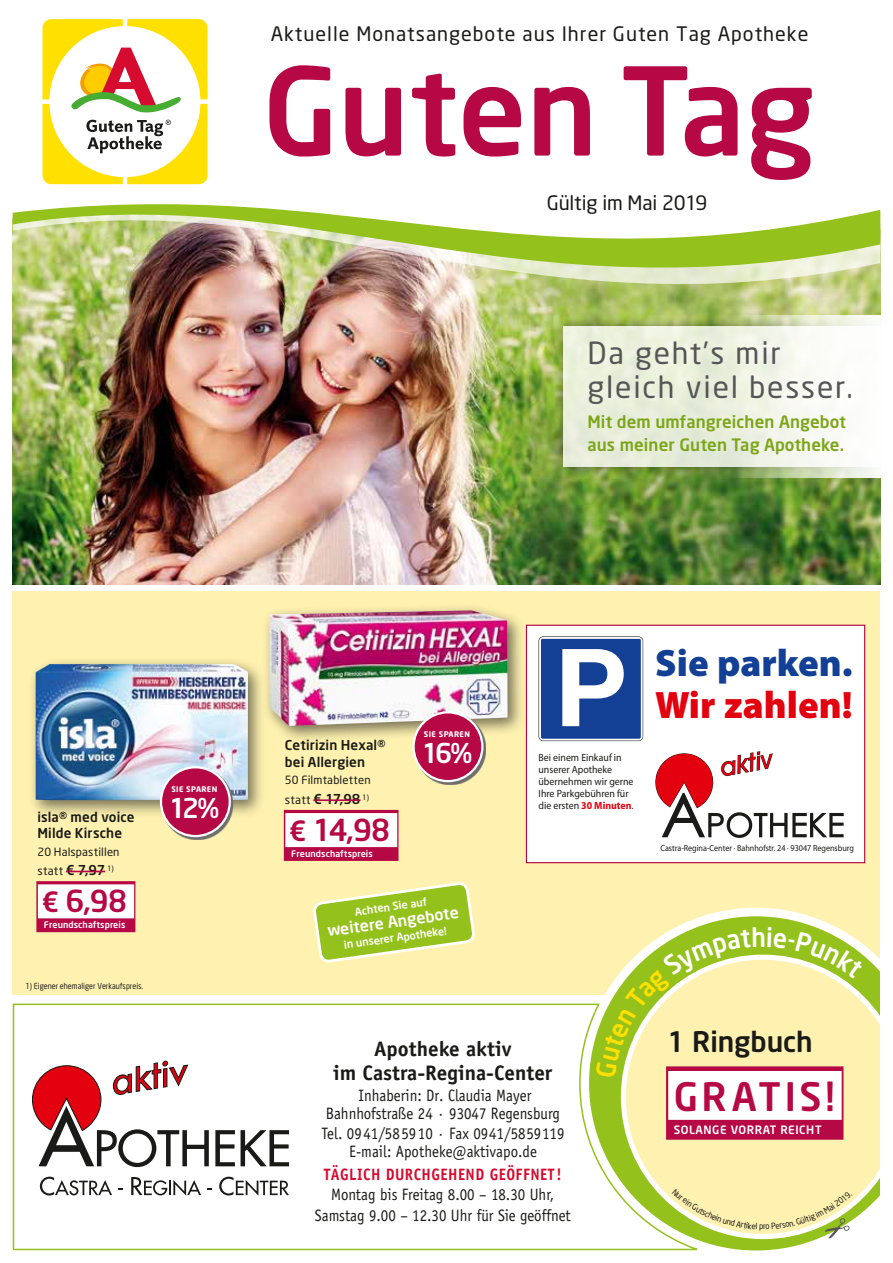
<style>
.page{position:relative;width:893px;height:1263px;background:#fff}
.page>*{position:absolute;margin:0;border:0;box-sizing:border-box;transform-origin:0 0}
.t1{font:500 120.15px "Neo Sans";letter-spacing:-.005em;color:#b60844}
.t2{font:700 108px "Helvetica Neue";color:#fff}
.t3{font:500 38.85px "Neo Sans";letter-spacing:.09em;color:#b60844}
.t4{font:900 38.4px "Myriad Pro";color:#134094}
.t5{font:900 38.4px "Myriad Pro";color:#e3000f}
.t6{font:30px/33.8px "Neo Sans";letter-spacing:.06em;color:#565656}
.t7{font:500 30px "Neo Sans";color:#b60844}
.t8{font:500 28.05px "Neo Sans";letter-spacing:-.005em;color:#1a1a18}
.t9{font:500 27px "Neo Sans";color:#fff}
.t10{font:700 21px/24px "Officina Sans";color:#1a1a18;text-align:center}
.t11{font:19.65px "Neo Sans";letter-spacing:.05em;color:#1a1a18}
.t12{font:19.65px "Neo Sans";letter-spacing:-.01em;color:#1a1a18}
.t13{font:500 16.95px/22.5px "Neo Sans";letter-spacing:.005em;color:#7da519}
.t14{font:16.5px/17.9px "Officina Sans";color:#1a1a18;text-align:center;scale:.91 1}
.t15{font:700 16.5px "Officina Sans";letter-spacing:.03em;color:#d50c2f;scale:.91 1}
.t16{font:500 15.75px "Neo Sans";color:#fff}
.t17{font:500 13.5px/16.5px "Neo Sans";letter-spacing:.01em;color:#1a1a18}
.t18{font:11.55px "Neo Sans";letter-spacing:.025em;color:#1a1a18}
.t19{font:500 11.4px "Neo Sans";letter-spacing:.05em;color:#fff}
.t20{font:11.25px "Neo Sans";letter-spacing:.015em;color:#1a1a18}
.t21{font:500 10.65px "Neo Sans";color:#fff}
.t22{font:10.5px/12px "Myriad Pro";color:#1a1a18;scale:.94 1}
.t23{font:500 9px "Neo Sans";letter-spacing:.01em;color:#fff}
.t24{font:8.85px "Myriad Pro";color:#1a1a18;scale:.91 1}
.t25{font:8.25px "Neo Sans";color:#1a1a18;scale:.88 1}
.t26{font:700 7.65px "Neo Sans";letter-spacing:.05em;color:#fff}
.s1{font-weight:500;font-size:13.5px}
.s2{font-size:27.6px}
.s3{font-weight:400;font-size:11.55px}
.s4{font-weight:700;color:#e3000f}
</style>
<div class="page">
<img style="left:13px;top:322px;width:867px;height:263px">
<div style="left:13px;top:591px;width:867px;height:404px;background:#fff2b0"></div>
<img style="left:13px;top:173px;width:867px;height:149px">
<svg style="left:43px;top:19px;width:165px;height:165px"></svg>
<svg style="left:677px;top:908px;width:198px;height:343px"></svg>
<svg style="left:706px;top:954px;width:174px;height:285px;background:#f6eeab"></svg>
<div style="left:553px;top:317px;width:340px;height:159px;background:#1a1a18;opacity:.6"></div>
<div style="left:563px;top:326px;width:330px;height:141px;background:#e9eeda"></div>
<svg style="left:727px;top:315px;width:166px;height:162px;fill:#f7f9f2"></svg>
<svg style="left:12px;top:1003px;width:694px;height:248px"></svg>
<div style="left:262px;top:603px;width:263px;height:140px;background:#1a1a18;opacity:.6"></div>
<img style="left:269px;top:610px;width:239px;height:116px">
<div style="left:284px;top:810px;width:114px;height:51px;background:#b60844"></div>
<div style="left:285px;top:813px;width:112px;height:34px;background:#fff"></div>
<hr style="left:313px;top:799px;width:47px;height:2px;background:#b60844">
<svg style="left:415px;top:713px;width:71px;height:71px"></svg>
<div style="left:414px;top:712px;width:68px;height:69px;background:#b60844;border-radius:50%"></div>
<div style="left:412px;top:711px;width:71px;height:71px;border:2px solid #fff;border-radius:50%"></div>
<div style="left:29px;top:657px;width:237px;height:161px;background:#1a1a18;opacity:.6"></div>
<img style="left:35px;top:664px;width:213px;height:136px">
<div style="left:36px;top:881px;width:99px;height:51px;background:#b60844"></div>
<div style="left:38px;top:884px;width:96px;height:34px;background:#fff"></div>
<hr style="left:66px;top:871px;width:39px;height:1px;background:#b60844">
<svg style="left:162px;top:768px;width:71px;height:71px"></svg>
<div style="left:161px;top:767px;width:69px;height:69px;background:#b60844;border-radius:50%"></div>
<div style="left:160px;top:766px;width:71px;height:71px;border:2px solid #fff;border-radius:50%"></div>
<svg style="left:314px;top:883px;width:160px;height:79px"></svg>
<div style="left:526px;top:625px;width:339px;height:238px;background:#fff"></div>
<svg style="left:538px;top:636px;width:105px;height:105px"></svg>
<div style="left:541px;top:639px;width:100px;height:100px;background:#134094;border-radius:2px"></div>
<svg style="left:655px;top:751px;width:189px;height:87px"></svg>
<div style="left:526px;top:625px;width:339px;height:238px;border:1px solid #b60844"></div>
<div style="left:666px;top:1066px;width:177px;height:74px;background:#b60844"></div>
<div style="left:668px;top:1071px;width:174px;height:49px;background:#fff"></div>
<svg style="left:595px;top:927px;width:269px;height:150px"></svg>
<svg style="left:672px;top:1188px;width:180px;height:50px;background:#eeeba5"></svg>
<p class="t11" style="left:271px;top:22px;width:539px">Aktuelle Monatsangebote aus Ihrer Guten Tag Apotheke</p>
<h1 class="t1" style="left:263px;top:35px;width:554px">Guten Tag</h1>
<p class="t12" style="left:547px;top:191px;width:162px">Gültig im Mai 2019</p>
<h3 class="t6" style="left:587px;top:335px;width:267px">Da geht’s mir gleich viel besser.</h3>
<p class="t13" style="left:587px;top:410px;width:260px">Mit dem umfangreichen Angebot aus meiner Guten Tag Apotheke.</p>
<p class="t17" style="left:37px;top:808px;width:99px">isla® med voice<br>Milde Kirsche</p>
<p class="t20" style="left:37px;top:845px;width:84px">20 Halspastillen</p>
<p class="t18" style="left:37px;top:864px;width:78px">statt <span class="s1">€ 7,97</span> <sup>1)</sup></p>
<h3 class="t7" style="left:42px;top:882px;width:87px"><span class="s2">€</span> 6,98</h3>
<p class="t23" style="left:44px;top:919px;width:83px">Freundschaftspreis</p>
<p class="t25" style="left:26px;top:980px;width:135px">1) Eigener ehemaliger Verkaufspreis.</p>
<p class="t26" style="left:171px;top:784px;width:47px">SIE SPAREN</p>
<h3 class="t9" style="left:169px;top:790px;width:52px">12%</h3>
<p class="t17" style="left:285px;top:737px;width:102px">Cetirizin Hexal® bei Allergien</p>
<p class="t20" style="left:285px;top:773px;width:87px">50 Filmtabletten</p>
<p class="t17" style="left:285px;top:790px;width:86px"><span class="s3">statt</span> € 17,98 <sup>1)</sup></p>
<h3 class="t7" style="left:289px;top:811px;width:102px"><span class="s2">€</span> 14,98</h3>
<p class="t23" style="left:291px;top:848px;width:83px">Freundschaftspreis</p>
<p class="t26" style="left:424px;top:729px;width:47px">SIE SPAREN</p>
<h3 class="t9" style="left:422px;top:736px;width:52px">16%</h3>
<p class="t21" style="left:354px;top:905px;width:74px;rotate:-8deg">Achten Sie auf</p>
<p class="t16" style="left:326px;top:921px;width:134px;rotate:-8deg">weitere Angebote</p>
<p class="t21" style="left:343px;top:938px;width:105px;rotate:-8deg">in unserer Apotheke!</p>
<h2 class="t2" style="left:555px;top:621px;width:74px">P</h2>
<p class="t22" style="left:538px;top:752px;width:103px">Bei einem Einkauf in unserer Apotheke übernehmen wir gerne<br>Ihre Parkgebühren für die ersten <span class="s4">30 Minuten</span>.</p>
<h3 class="t4" style="left:655px;top:641px;width:199px">Sie parken.</h3>
<h3 class="t5" style="left:655px;top:683px;width:199px">Wir zahlen!</h3>
<p class="t24" style="left:660px;top:843px;width:214px">Castra-Regina-Center · Bahnhofstr. 24 · 93047 Regensburg</p>
<p class="t10" style="left:333px;top:1037px;width:221px">Apotheke aktiv<br>im Castra-Regina-Center</p>
<p class="t14" style="left:326px;top:1105px;width:259px">Bahnhofstraße 24 · 93047 Regensburg</p>
<p class="t14" style="left:358px;top:1086px;width:192px">Inhaberin: Dr. Claudia Mayer</p>
<p class="t14" style="left:321px;top:1124px;width:269px">Tel. 0941/585910 · Fax 0941/5859119<br>E-mail: Apotheke@aktivapo.de</p>
<p class="t15" style="left:324px;top:1164px;width:263px">TÄGLICH DURCHGEHEND GEÖFFNET!</p>
<p class="t14" style="left:315px;top:1184px;width:283px;line-height:21px">Montag bis Freitag 8.00 – 18.30 Uhr,<br>Samstag 9.00 – 12.30 Uhr für Sie geöffnet</p>
<h3 class="t8" style="left:668px;top:1024px;width:147px">1 Ringbuch</h3>
<h3 class="t3" style="left:674px;top:1072px;width:163px">GRATIS!</h3>
<p class="t19" style="left:674px;top:1122px;width:149px">SOLANGE VORRAT REICHT</p>
</div>
